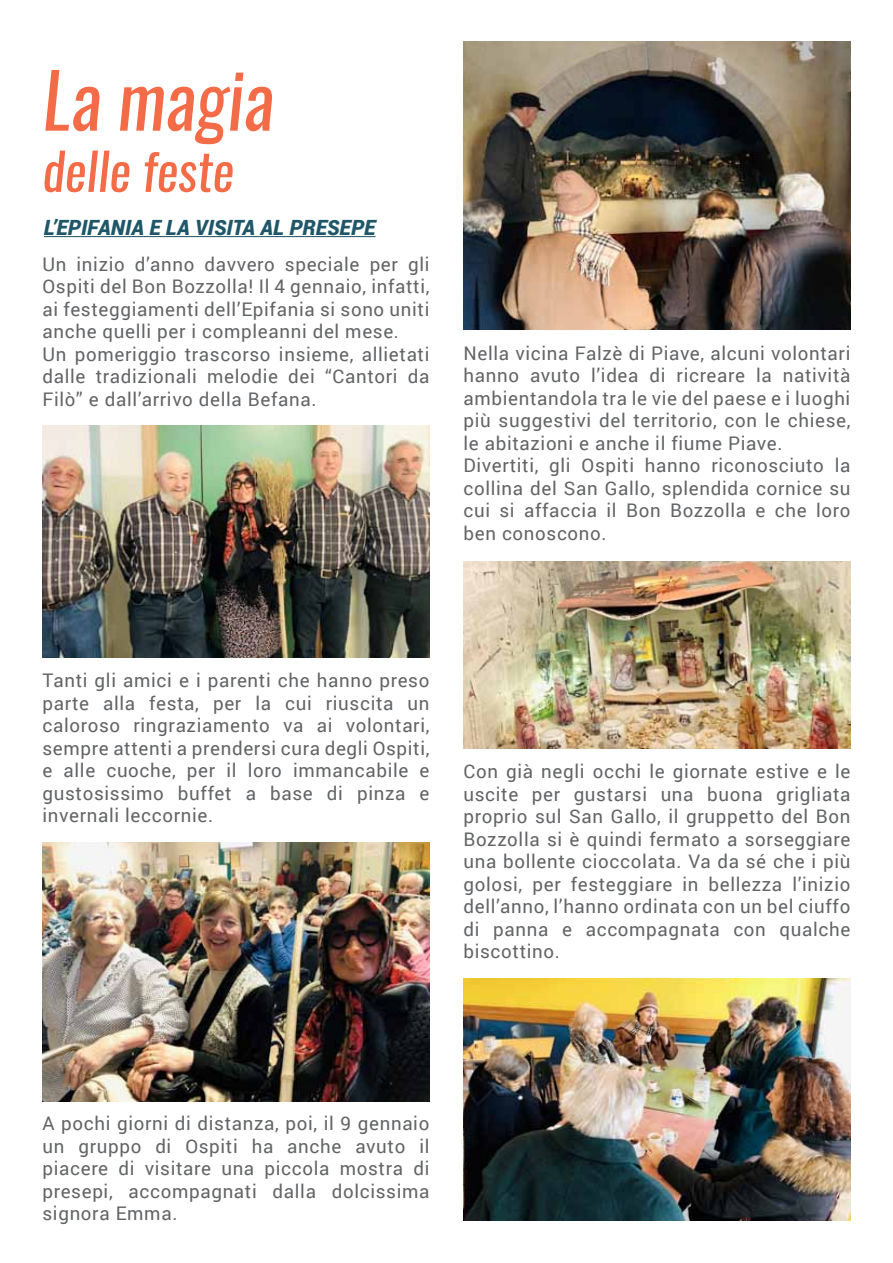
<style>
.page{position:relative;width:893px;height:1263px;background:#fff}
.page>*{position:absolute;margin:0;border:0;box-sizing:border-box;transform-origin:0 0}
.t1{font:italic 75px "Oswald";color:#f36c47;scale:.96 1}
.t2{font:italic 51px "Oswald";color:#f36c47}
.t3{font:italic 900 21px "Roboto";letter-spacing:.01em;color:#1f5768}
.t4{font:18.75px/22.5px "Roboto";letter-spacing:.035em;color:#636466;text-align:justify}
</style>
<div class="page">
<img style="left:463px;top:42px;width:387px;height:288px">
<img style="left:463px;top:978px;width:387px;height:242px">
<img style="left:43px;top:425px;width:386px;height:232px">
<img style="left:43px;top:842px;width:386px;height:259px">
<hr style="left:44px;top:236px;width:331px;height:1px;background:#1f5768">
<img style="left:463px;top:561px;width:387px;height:187px">
<h1 class="t1" style="left:43px;top:48px;width:243px">La magia</h1>
<h2 class="t2" style="left:43px;top:136px;width:193px">delle feste</h2>
<p class="t3" style="left:44px;top:213px;width:49px">L’EPIFANIA</p>
<p class="t3" style="left:149px;top:213px;width:57px">E LA VISITA</p>
<p class="t3" style="left:260px;top:213px;width:56px">AL PRESE</p>
<p class="t3" style="left:351px;top:213px;width:27px">PE</p>
<p class="t4" style="left:43px;top:252px;width:388px;text-align:left">Un inizio d’anno davvero speciale per gli Ospiti del Bon Bozzolla! Il 4 gennaio, infatti, ai festeggiamenti dell’Epifania si sono uniti anche quelli per i compleanni del mese.<br>Un pomeriggio trascorso insieme, allietati dalle tradizionali melodie dei “Cantori da Filò” e dall’arrivo della Befana.</p>
<p class="t4" style="left:463px;top:341px;width:388px;text-align:left">Nella vicina Falzè di Piave, alcuni volontari hanno avuto l’idea di ricreare la natività ambientandola tra le vie del paese e i luoghi più suggestivi del territorio, con le chiese, le abitazioni e anche il fiume Piave.<br>Divertiti, gli Ospiti hanno riconosciuto la collina del San Gallo, splendida cornice su cui si affaccia il Bon Bozzolla e che loro ben conoscono.</p>
<p class="t4" style="left:43px;top:669px;width:388px">Tanti gli amici e i parenti che hanno preso parte alla festa, per la cui riuscita un caloroso ringraziamento va ai volontari, sempre attenti a prendersi cura degli Ospiti, e alle cuoche, per il loro immancabile e gustosissimo buffet a base di pinza e invernali leccornie.</p>
<p class="t4" style="left:463px;top:760px;width:388px">Con già negli occhi le giornate estive e le uscite per gustarsi una buona grigliata proprio sul San Gallo, il gruppetto del Bon Bozzolla si è quindi fermato a sorseggiare una bollente cioccolata. Va da sé che i più golosi, per festeggiare in bellezza l’inizio dell’anno, l’hanno ordinata con un bel ciuffo di panna e accompagnata con qualche biscottino.</p>
<p class="t4" style="left:43px;top:1111px;width:388px">A pochi giorni di distanza, poi, il 9 gennaio un gruppo di Ospiti ha anche avuto il piacere di visitare una piccola mostra di presepi, accompagnati dalla dolcissima signora Emma.</p>
</div>
